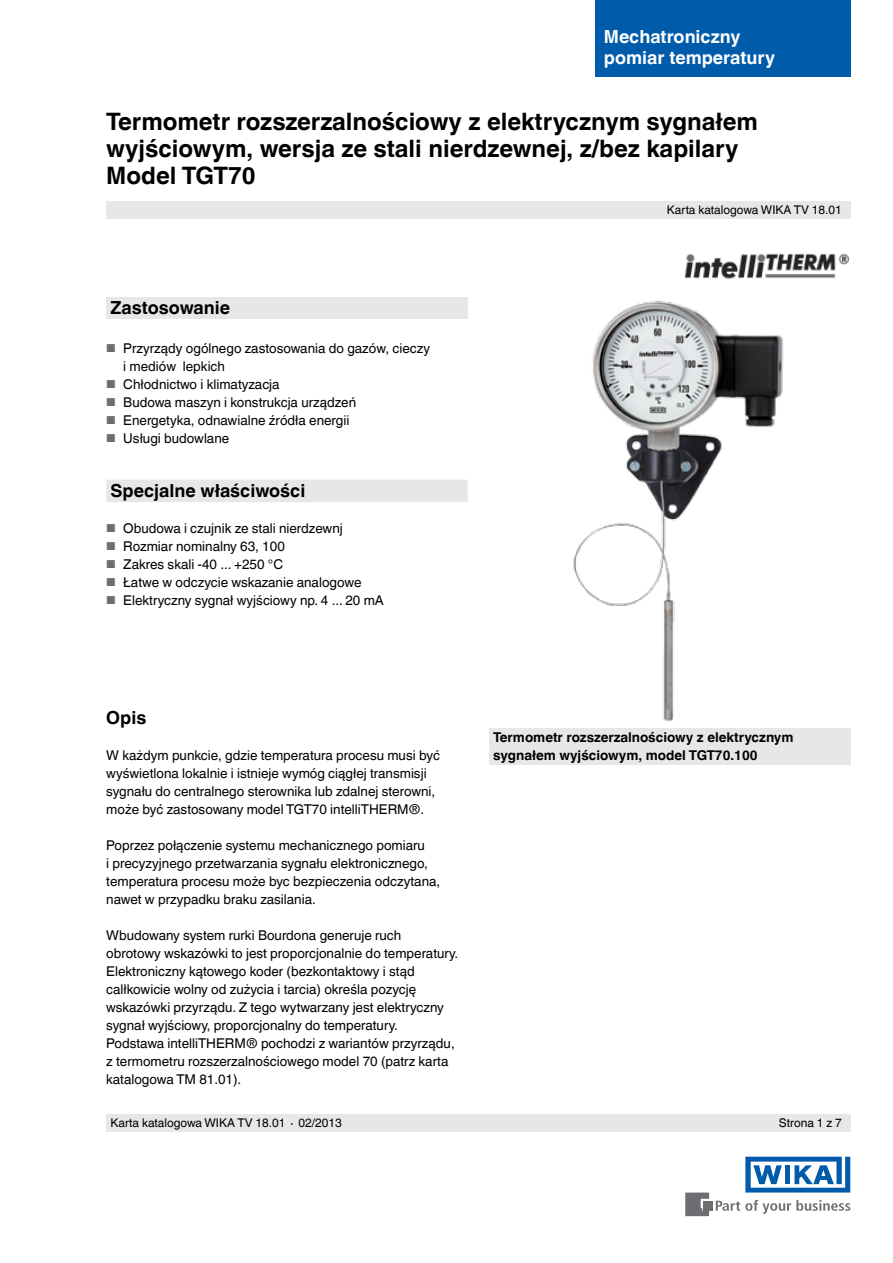
<style>
.page{position:relative;width:893px;height:1263px;background:#fff}
.page>*{position:absolute;margin:0;border:0;box-sizing:border-box;transform-origin:0 0}
.t1{font:700 24px/27px "Helvetica World";color:#000}
.t2{font:700 18px "Helvetica World";color:#000}
.t3{font:700 18px/21px "Helvetica World";color:#fff}
.t4{font:13.5px/18px "Helvetica World";color:#000}
.t5{font:700 13.5px/18px "Helvetica World";color:#000}
.t6{font:12px "Helvetica World";color:#000}
.s1{font-size:11.55px;color:#6d6e71}
</style>
<div class="page">
<div style="left:106px;top:298px;width:362px;height:21px;background:#e6e7e8"></div>
<svg style="left:716px;top:1200px;width:134px;height:14px"></svg>
<div style="left:703px;top:1201px;width:9px;height:9px;background:#6d6e71"></div>
<svg style="left:685px;top:1192px;width:24px;height:24px"></svg>
<svg style="left:745px;top:1157px;width:105px;height:35px"></svg>
<div style="left:106px;top:202px;width:744px;height:17px;background:#e6e7e8"></div>
<div style="left:106px;top:1114px;width:744px;height:17px;background:#e6e7e8"></div>
<div style="left:595px;top:0;width:255px;height:77px;background:#005baa"></div>
<div style="left:489px;top:728px;width:361px;height:37px;background:#e6e7e8"></div>
<div style="left:106px;top:480px;width:362px;height:22px;background:#e6e7e8"></div>
<img style="left:573px;top:301px;width:211px;height:421px">
<img style="left:684px;top:253px;width:166px;height:26px">
<h2 class="t3" style="left:604px;top:26px;width:173px">Mechatroniczny pomiar temperatury</h2>
<h1 class="t1" style="left:106px;top:108px;width:653px">Termometr rozszerzalnościowy z elektrycznym sygnałem wyjściowym, wersja ze stali nierdzewnej, z/bez kapilary<br>Model TGT70</h1>
<h2 class="t2" style="left:111px;top:297px;width:121px">Zastosowanie</h2>
<p class="t4" style="left:123px;top:339px;width:308px;text-indent:-17px"><span class="s1">■</span> Przyrządy ogólnego zastosowania do gazów, cieczy i mediów lepkich</p>
<p class="t4" style="left:106px;top:375px;width:175px"><span class="s1">■</span> Chłodnictwo i klimatyzacja</p>
<p class="t4" style="left:106px;top:393px;width:251px"><span class="s1">■</span> Budowa maszyn i konstrukcja urządzeń</p>
<p class="t4" style="left:106px;top:411px;width:245px"><span class="s1">■</span> Energetyka, odnawialne źródła energii</p>
<p class="t4" style="left:106px;top:429px;width:125px"><span class="s1">■</span> Usługi budowlane</p>
<h2 class="t2" style="left:111px;top:480px;width:196px">Specjalne właściwości</h2>
<p class="t4" style="left:106px;top:519px;width:238px"><span class="s1">■</span> Obudowa i czujnik ze stali nierdzewnj</p>
<p class="t4" style="left:106px;top:537px;width:180px"><span class="s1">■</span> Rozmiar nominalny 63, 100</p>
<p class="t4" style="left:106px;top:555px;width:178px"><span class="s1">■</span> Zakres skali -40 ... +250 °C</p>
<p class="t4" style="left:106px;top:573px;width:257px"><span class="s1">■</span> Łatwe w odczycie wskazanie analogowe</p>
<p class="t4" style="left:106px;top:591px;width:279px"><span class="s1">■</span> Elektryczny sygnał wyjściowy np. 4 ... 20 mA</p>
<p class="t6" style="left:667px;top:203px;width:177px">Karta katalogowa WIKA TV 18.01</p>
<h2 class="t2" style="left:106px;top:707px;width:42px">Opis</h2>
<p class="t4" style="left:106px;top:747px;width:335px">W każdym punkcie, gdzie temperatura procesu musi być wyświetlona lokalnie i istnieje wymóg ciągłej transmisji sygnału do centralnego sterownika lub zdalnej sterowni, może być zastosowany model TGT70 intelliTHERM®.</p>
<p class="t4" style="left:106px;top:837px;width:335px">Poprzez połączenie systemu mechanicznego pomiaru<br>i precyzyjnego przetwarzania sygnału elektronicznego, temperatura procesu może byc bezpieczenia odczytana, nawet w przypadku braku zasilania.</p>
<p class="t4" style="left:106px;top:927px;width:354px">Wbudowany system rurki Bourdona generuje ruch obrotowy wskazówki to jest proporcjonalnie do temperatury.<br>Elektroniczny kątowego koder (bezkontaktowy i stąd calłkowicie wolny od zużycia i tarcia) określa pozycję wskazówki przyrządu. Z tego wytwarzany jest elektryczny sygnał wyjściowy, proporcjonalny do temperatury.<br>Podstawa intelliTHERM® pochodzi z wariantów przyrządu, z termometru rozszerzalnościowego model 70 (patrz karta katalogowa TM 81.01).</p>
<p class="t5" style="left:493px;top:729px;width:302px">Termometr rozszerzalnościowy z elektrycznym sygnałem wyjściowym, model TGT70.100</p>
<p class="t6" style="left:111px;top:1116px;width:233px">Karta katalogowa WIKA TV 18.01 ∙ 02/2013</p>
<p class="t6" style="left:779px;top:1116px;width:65px">Strona 1 z 7</p>
</div>
